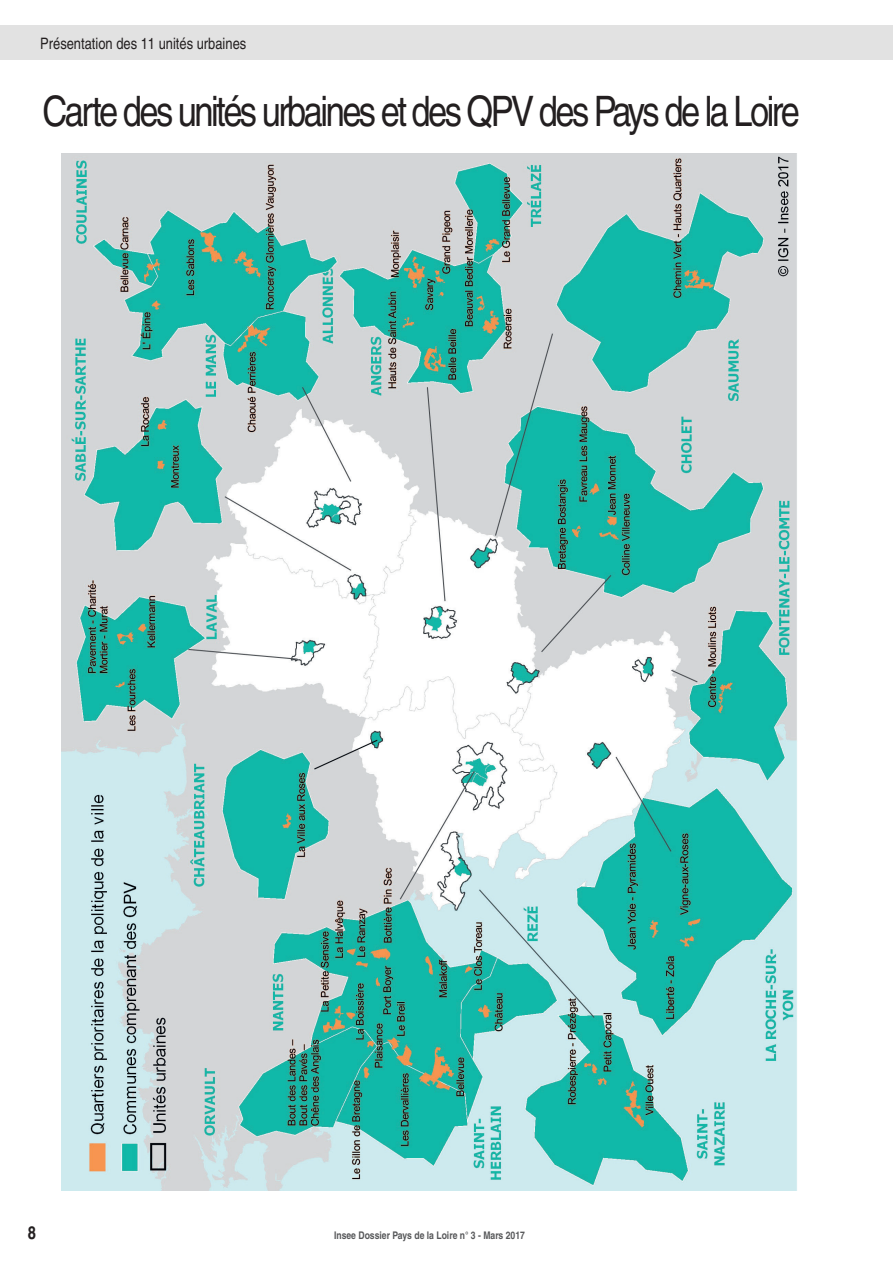
<style>
.page{position:relative;width:893px;height:1263px;background:#fff}
.page>*{position:absolute;margin:0;border:0;box-sizing:border-box;transform-origin:0 0}
.t1{font:condensed 42px "Helvetica";letter-spacing:-.06em;color:#231f20}
.t2{font:700 condensed 18px "Helvetica";color:#231f20}
.t3{font:condensed 15.75px "Helvetica";color:#231f20}
.t4{font:700 condensed 10.5px "Helvetica";color:#57585a}
</style>
<div class="page">
<div style="left:0;top:26px;width:893px;height:34px;background:#e2e2e2"></div>
<img style="left:62px;top:153px;width:735px;height:1038px">
<p class="t3" style="left:40px;top:34px;width:208px">Présentation des 11 unités urbaines</p>
<p class="t1" style="left:43px;top:87px;width:759px">Carte des unités urbaines et des QPV des Pays de la Loire</p>
<p class="t2" style="left:28px;top:1221px;width:10px">8</p>
<p class="t4" style="left:334px;top:1229px;width:192px">Insee Dossier Pays de la Loire n° 3 - Mars 2017</p>
</div>
